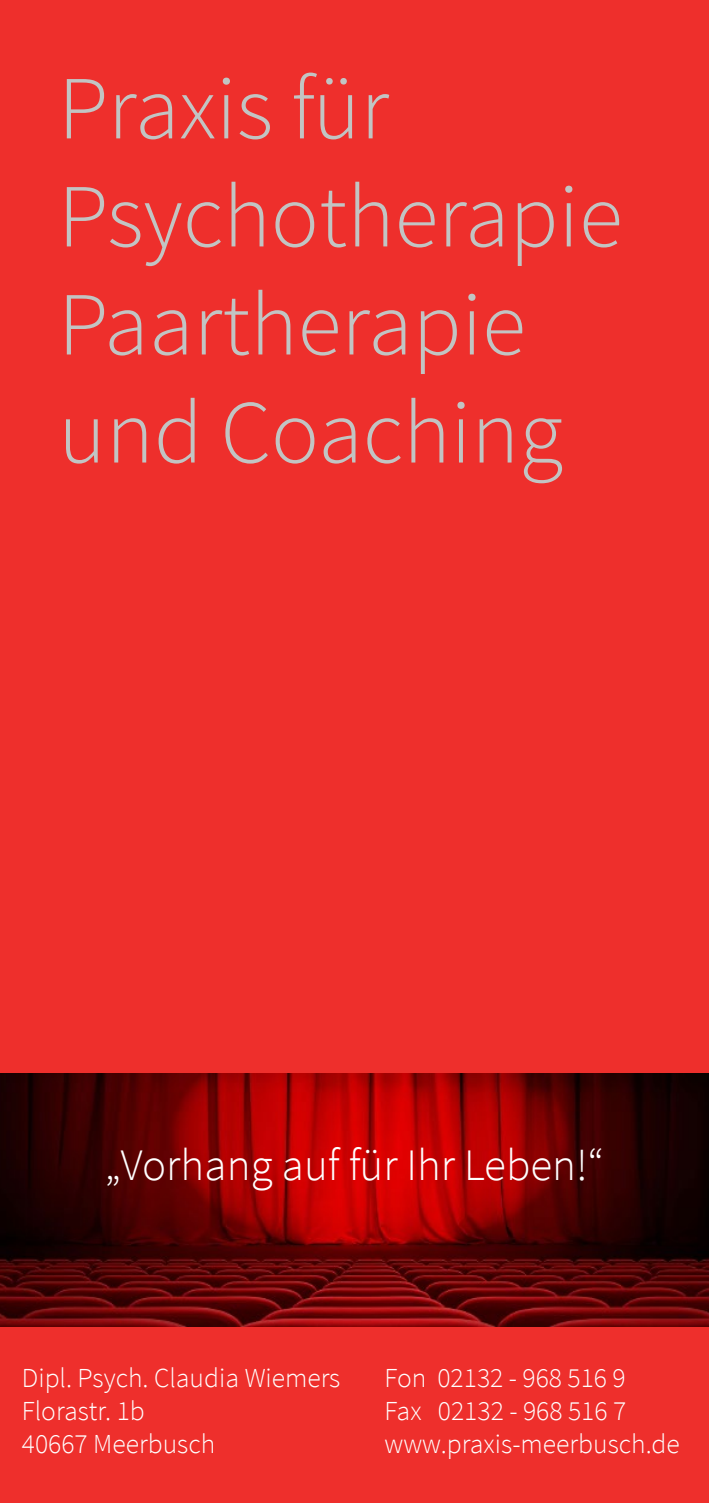
<style>
.page{position:relative;width:709px;height:1503px;background:#fff}
.page>*{position:absolute;margin:0;border:0;box-sizing:border-box;transform-origin:0 0}
.t1{font:300 90px/108px "Source Sans Pro";color:#c2c4c3}
.t2{font:300 45px "Source Sans Pro";color:#fff}
.t3{font:300 27.5px/33px "Source Sans Pro";color:#fff}
</style>
<div class="page">
<div style="left:0;top:0;width:709px;height:1502px;background:#ee2f2c"></div>
<img style="left:0;top:1073px;width:709px;height:253px">
<h1 class="t1" style="left:58px;top:55px;width:565px">Praxis für<br>Psychotherapie<br>Paartherapie und Coaching</h1>
<h2 class="t2" style="left:105px;top:1137px;width:501px">„Vorhang auf für Ihr Leben!“</h2>
<p class="t3" style="left:22px;top:1361px;width:320px">Dipl. Psych. Claudia Wiemers<br>Florastr. 1b<br>40667 Meerbusch</p>
<p class="t3" style="left:384px;top:1361px;width:297px">Fon 02132 - 968 516 9<br>Fax 02132 - 968 516 7 www.praxis-meerbusch.de</p>
</div>
